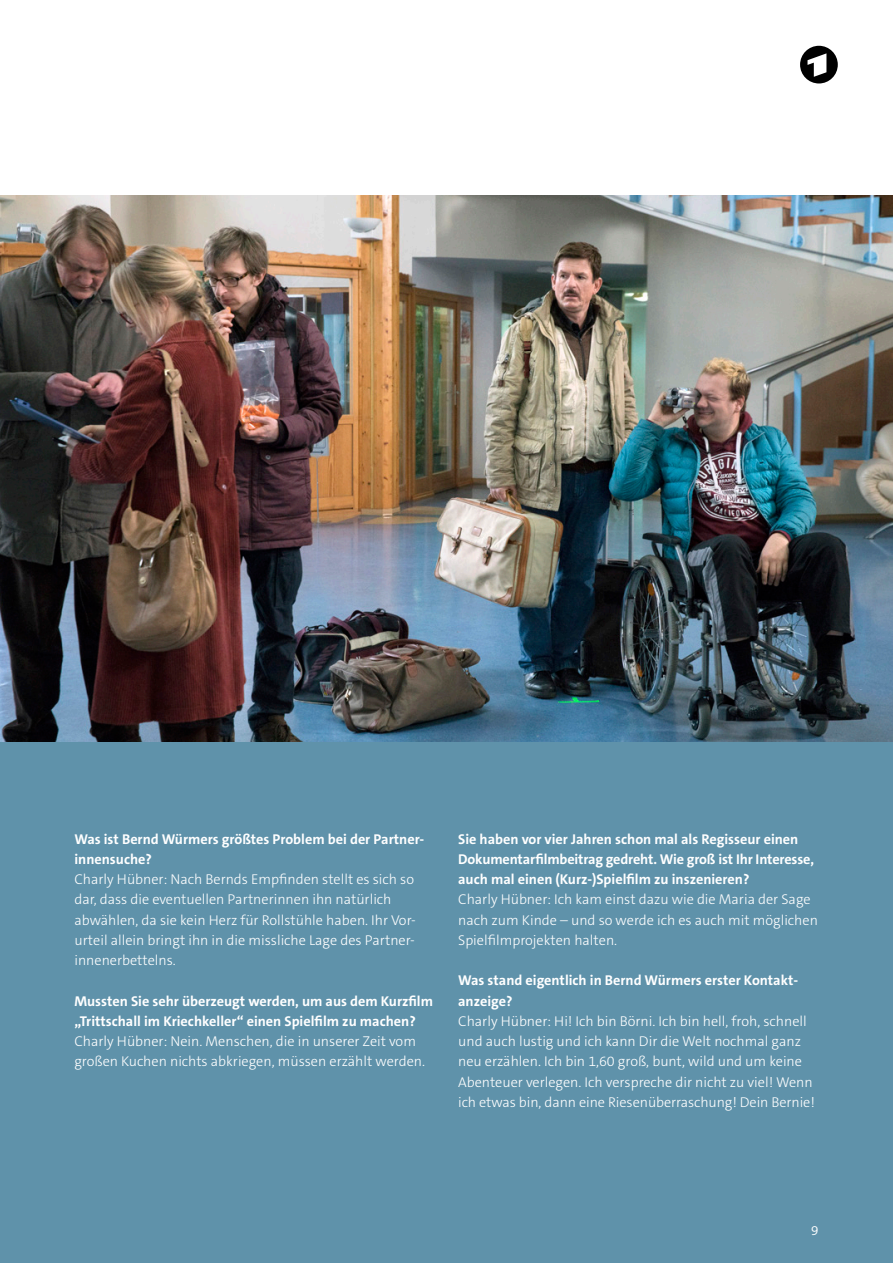
<style>
.page{position:relative;width:893px;height:1263px;background:#fff}
.page>*{position:absolute;margin:0;border:0;box-sizing:border-box;transform-origin:0 0}
.Lauftext{font:300 14.25px/20.2px "The Sans C5";color:#fff}
.Frage{font:700 14.25px/20.2px "The Sans C5";color:#fff}
.Vita{font:300 13.5px "The Sans C5";color:#fff}
</style>
<div class="page">
<svg style="left:800px;top:46px;width:38px;height:37px"></svg>
<img style="left:0;top:196px;width:893px;height:546px">
<div style="left:0;top:742px;width:893px;height:521px;background:#5f92aa"></div>
<p class="Frage" style="left:74px;top:829px;width:351px">Was ist Bernd Würmers größtes Problem bei der Partner&shy;innensuche?</p>
<p class="Lauftext" style="left:74px;top:869px;width:343px">Charly Hübner: Nach Bernds Empfinden stellt es sich so dar, dass die eventuellen Partnerinnen ihn natürlich abwählen, da sie kein Herz für Rollstühle haben. Ihr Vor&shy;urteil allein bringt ihn in die missliche Lage des Partner&shy;innenerbettelns.</p>
<p class="Frage" style="left:74px;top:991px;width:360px">Mussten Sie sehr überzeugt werden, um aus dem Kurzfilm „Trittschall im Kriechkeller“ einen Spielfilm zu machen?</p>
<p class="Lauftext" style="left:74px;top:1031px;width:352px">Charly Hübner: Nein. Menschen, die in unserer Zeit vom großen Kuchen nichts abkriegen, müssen erzählt werden.</p>
<p class="Frage" style="left:458px;top:829px;width:357px">Sie haben vor vier Jahren schon mal als Regisseur einen<br>Dokumentarfilmbeitrag gedreht. Wie groß ist Ihr Interesse, auch mal einen (Kurz-)Spielfilm zu inszenieren?</p>
<p class="Lauftext" style="left:458px;top:889px;width:361px">Charly Hübner: Ich kam einst dazu wie die Maria der Sage nach zum Kinde – und so werde ich es auch mit möglichen<br>Spielfilmprojekten halten.</p>
<p class="Frage" style="left:458px;top:970px;width:341px">Was stand eigentlich in Bernd Würmers erster Kontakt&shy;anzeige?</p>
<p class="Lauftext" style="left:458px;top:1011px;width:358px">Charly Hübner: Hi! Ich bin Börni. Ich bin hell, froh, schnell und auch lustig und ich kann Dir die Welt nochmal ganz neu erzählen. Ich bin 1,60 groß, bunt, wild und um keine Abenteuer verlegen. Ich verspreche dir nicht zu viel! Wenn ich etwas bin, dann eine Riesenüberraschung! Dein Bernie!</p>
<p class="Vita" style="left:811px;top:1221px;width:9px">9</p>
</div>
